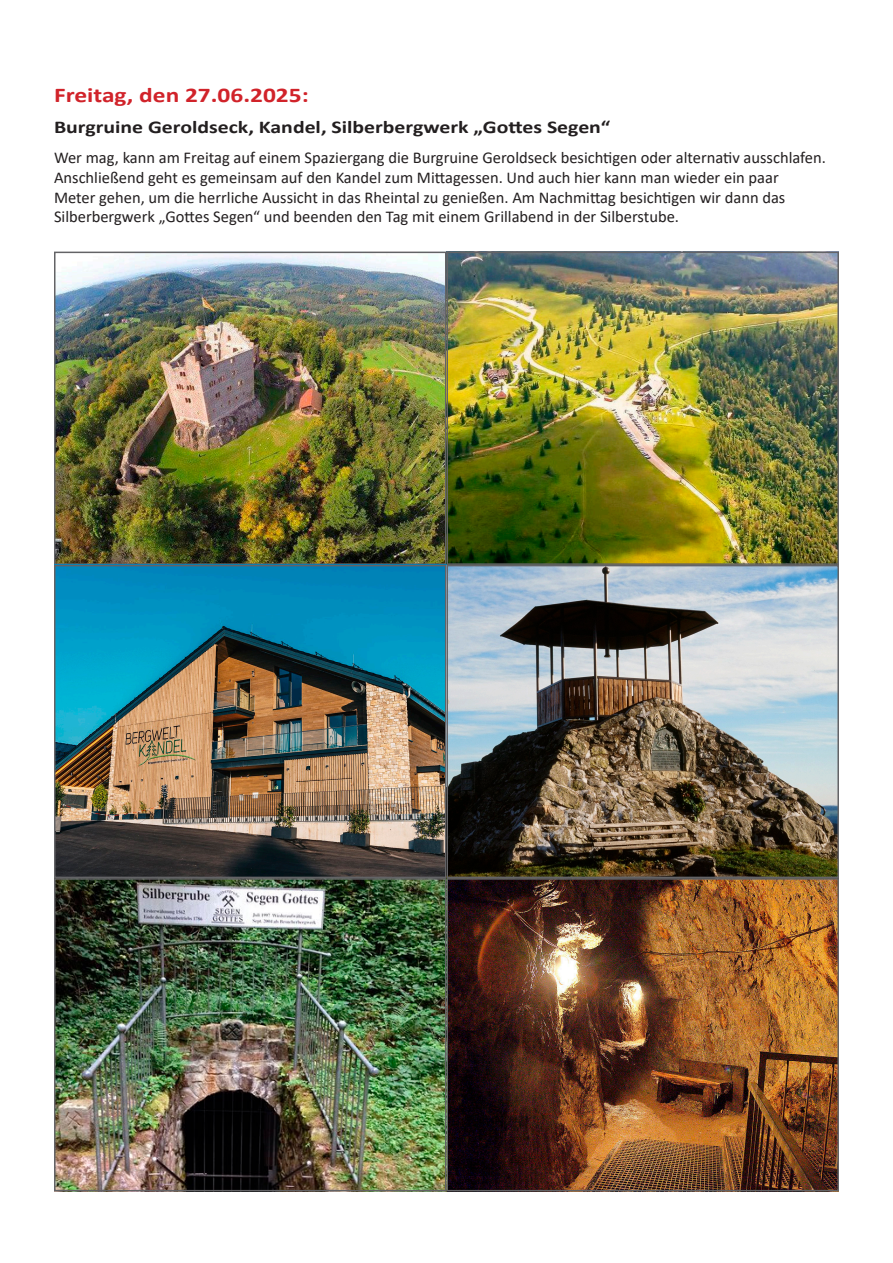
<style>
.page{position:relative;width:893px;height:1263px;background:#fff}
.page>*{position:absolute;margin:0;border:0;box-sizing:border-box;transform-origin:0 0}
.t1{font:700 21px "Calibri";color:#d1232a;scale:1.21 1}
.t2{font:700 18px "Calibri";color:#231f20;scale:1.21 1}
.t3{font:16.5px/19.8px "Calibri";color:#231f20}
</style>
<div class="page">
<img style="left:57px;top:255px;width:779px;height:933px">
<div style="left:54px;top:252px;width:392px;height:313px;border:2px solid #636366"></div>
<div style="left:446px;top:252px;width:393px;height:313px;border:2px solid #636366"></div>
<div style="left:54px;top:565px;width:392px;height:313px;border:2px solid #636366"></div>
<div style="left:446px;top:565px;width:393px;height:313px;border:2px solid #636366"></div>
<div style="left:446px;top:878px;width:393px;height:313px;border:2px solid #636366"></div>
<div style="left:54px;top:878px;width:392px;height:313px;border:2px solid #636366"></div>
<p class="t1" style="left:54px;top:80px;width:212px">Freitag, den 27.06.2025:</p>
<p class="t2" style="left:54px;top:114px;width:461px">Burgruine Geroldseck, Kandel, Silberbergwerk „Gottes Segen“</p>
<p class="t3" style="left:54px;top:147px;width:773px">Wer mag, kann am Freitag auf einem Spaziergang die Burgruine Geroldseck besichtigen oder alternativ ausschlafen.<br>Anschließend geht es gemeinsam auf den Kandel zum Mittagessen. Und auch hier kann man wieder ein paar<br>Meter gehen, um die herrliche Aussicht in das Rheintal zu genießen. Am Nachmittag besichtigen wir dann das Silberbergwerk „Gottes Segen“ und beenden den Tag mit einem Grillabend in der Silberstube.</p>
</div>
